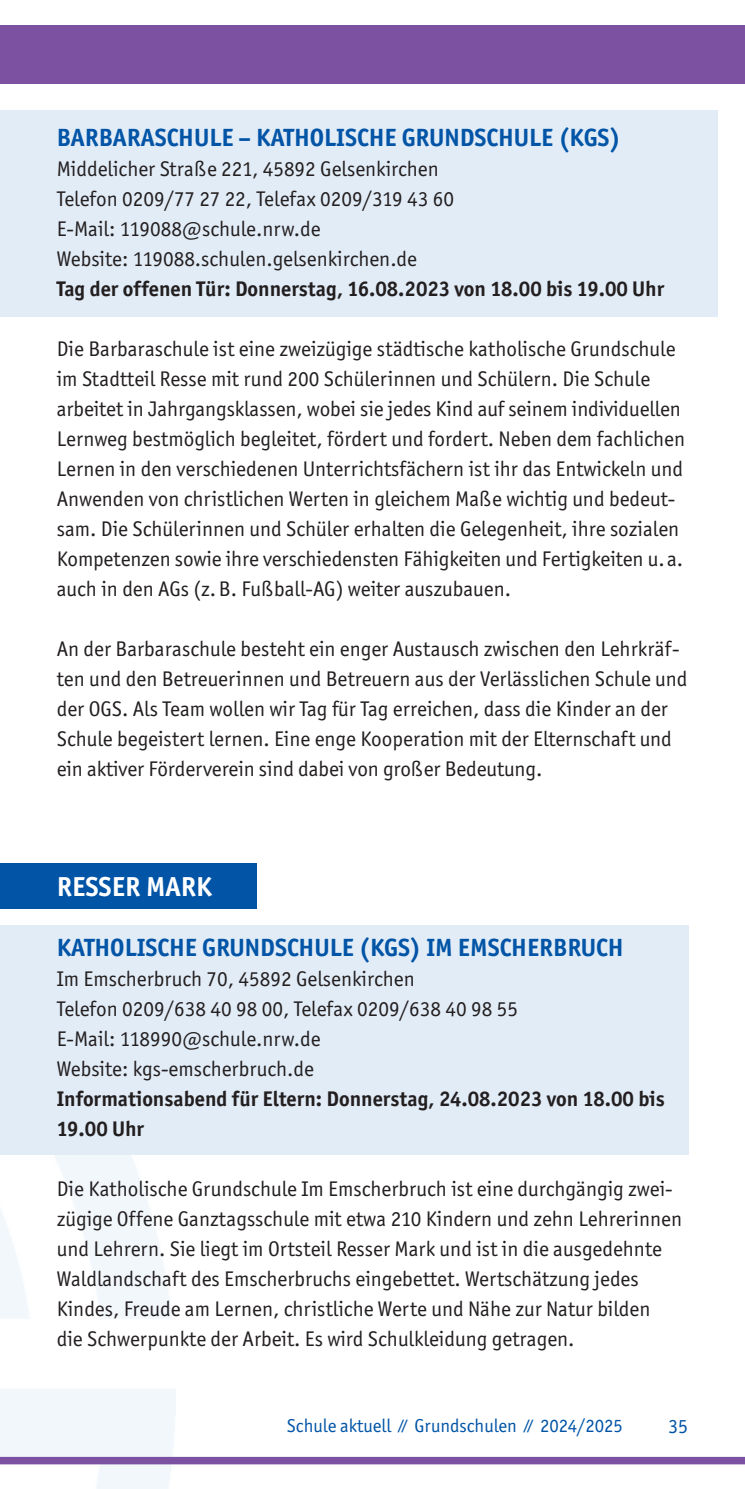
<style>
.page{position:relative;width:745px;height:1489px;background:#fff}
.page>*{position:absolute;margin:0;border:0;box-sizing:border-box;transform-origin:0 0}
.t1{font:700 27.5px "Officina Sans ITC Std";color:#fff}
.t2{font:700 25px "Officina Sans ITC Std";color:#0154a6}
.t3{font:21.25px/30px "Officina Sans ITC Std";color:#231f20}
.t4{font:700 21.25px/30px "Officina Sans ITC Std";color:#231f20}
.t5{font:20px "Officina Sans ITC Std";color:#0154a6}
.t6{font:18.75px "Officina Sans ITC Std";color:#0154a6}
</style>
<div class="page">
<img style="left:0;top:908px;width:176px;height:580px">
<div style="left:0;top:25px;width:744px;height:58px;background:#7c51a1"></div>
<div style="left:0;top:1456px;width:744px;height:8px;background:#7c51a1"></div>
<div style="left:0;top:863px;width:256px;height:45px;background:#0154a6"></div>
<div style="left:0;top:110px;width:717px;height:207px;background:#e2ecf7"></div>
<div style="left:0;top:925px;width:687px;height:229px;background:#e2ecf7"></div>
<p class="t2" style="left:57px;top:129px;width:565px">BARBARASCHULE – KATHOLISCHE GRUNDSCHULE (KGS)</p>
<p class="t3" style="left:57px;top:156px;width:398px">Middelicher Straße 221, 45892 Gelsenkirchen Telefon 0209/77 27 22, Telefax 0209/319 43 60<br>E-Mail: 119088@schule.nrw.de<br>Website: 119088.schulen.gelsenkirchen.de</p>
<p class="t4" style="left:57px;top:276px;width:608px">Tag der offenen Tür: Donnerstag, 16.08.2023 von 18.00 bis 19.00 Uhr</p>
<p class="t3" style="left:57px;top:336px;width:629px">Die Barbaraschule ist eine zweizügige städtische katholische Grundschule im Stadtteil Resse mit rund 200 Schülerinnen und Schülern. Die Schule arbeitet in Jahrgangsklassen, wobei sie jedes Kind auf seinem individuellen Lernweg bestmöglich begleitet, fördert und fordert. Neben dem fachlichen Lernen in den verschiedenen Unterrichtsfächern ist ihr das Entwickeln und Anwenden von christlichen Werten in gleichem Maße wichtig und bedeut&shy;sam. Die Schülerinnen und Schüler erhalten die Gelegenheit, ihre sozialen Kompetenzen sowie ihre verschiedensten Fähigkeiten und Fertigkeiten u.a. auch in den AGs (z.B. Fußball-AG) weiter auszubauen.</p>
<p class="t3" style="left:57px;top:636px;width:632px">An der Barbaraschule besteht ein enger Austausch zwischen den Lehrkräf&shy;ten und den Betreuerinnen und Betreuern aus der Verlässlichen Schule und der OGS. Als Team wollen wir Tag für Tag erreichen, dass die Kinder an der Schule begeistert lernen. Eine enge Kooperation mit der Elternschaft und ein aktiver Förderverein sind dabei von großer Bedeutung.</p>
<p class="t1" style="left:57px;top:877px;width:156px">RESSER MARK</p>
<p class="t2" style="left:57px;top:939px;width:568px">KATHOLISCHE GRUNDSCHULE (KGS) IM EMSCHERBRUCH</p>
<p class="t3" style="left:57px;top:966px;width:462px">Im Emscherbruch 70, 45892 Gelsenkirchen<br>Telefon 0209/638 40 98 00, Telefax 0209/638 40 98 55<br>E-Mail: 118990@schule.nrw.de<br>Website: kgs-emscherbruch.de</p>
<p class="t4" style="left:57px;top:1086px;width:609px">Informationsabend für Eltern: Donnerstag, 24.08.2023 von 18.00 bis<br>19.00 Uhr</p>
<p class="t3" style="left:57px;top:1176px;width:626px">Die Katholische Grundschule Im Emscherbruch ist eine durchgängig zwei&shy;zügige Offene Ganztagsschule mit etwa 210 Kindern und zehn Lehrerinnen und Lehrern. Sie liegt im Ortsteil Resser Mark und ist in die ausgedehnte Waldlandschaft des Emscherbruchs eingebettet. Wertschätzung jedes Kindes, Freude am Lernen, christliche Werte und Nähe zur Natur bilden<br>die Schwerpunkte der Arbeit. Es wird Schulkleidung getragen.</p>
<p class="t6" style="left:287px;top:1418px;width:337px">Schule aktuell ⁄⁄ Grundschulen ⁄⁄ 2024/2025</p>
<p class="t5" style="left:667px;top:1418px;width:21px">35</p>
</div>
